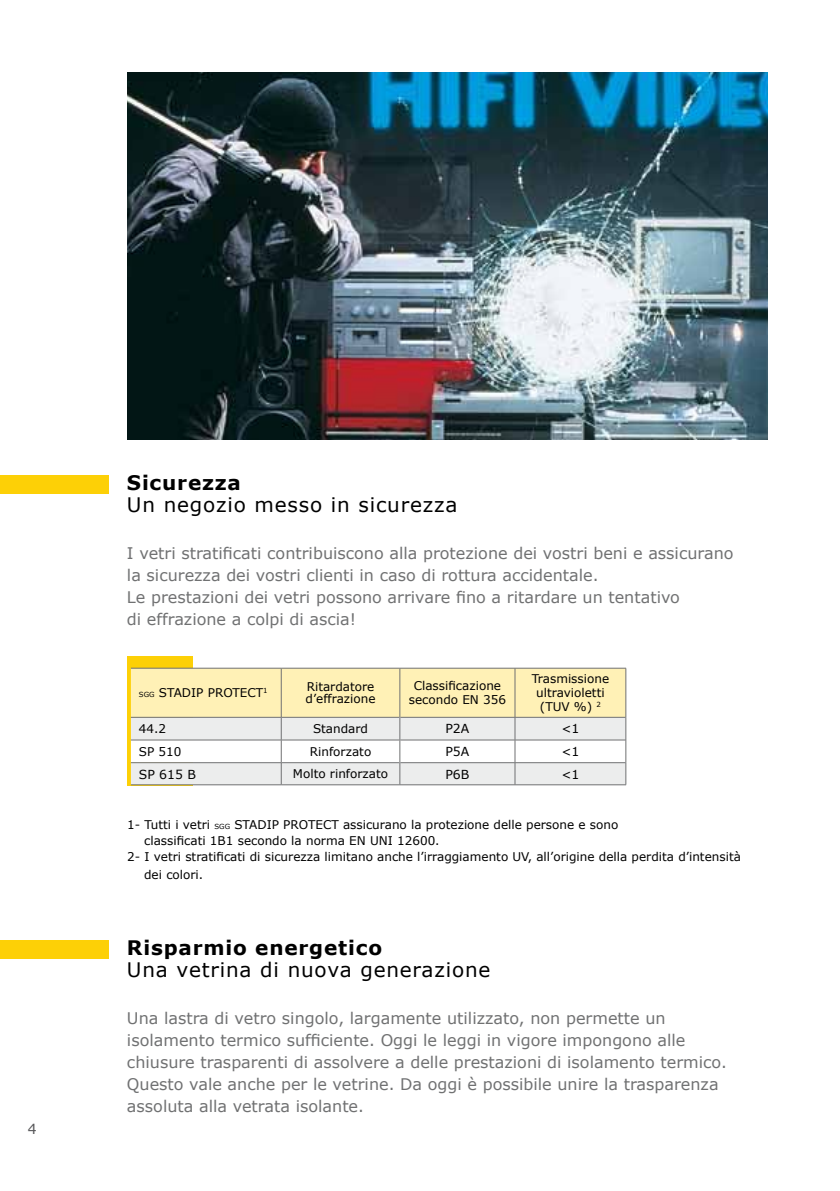
<style>
.page{position:relative;width:840px;height:1191px;background:#fff}
.page>*{position:absolute;margin:0;border:0;box-sizing:border-box;transform-origin:0 0}
.t1{font:20px "Verdana";letter-spacing:.04em;color:#000}
.t2{font:700 20px "Verdana";letter-spacing:.04em;color:#000}
.t3{font:16px/22px "Verdana";color:#707172}
.t4{font:14px "Verdana";color:#58585a}
.t5{font:12.4px "Verdana";color:#000}
.t6{font:12px/14px "Verdana";color:#000;text-align:center}
.s1{font-size:7px}
</style>
<div class="page">
<div style="left:0;top:475px;width:108px;height:19px;background:#fdd006"></div>
<div style="left:0;top:940px;width:108px;height:18px;background:#fdd006"></div>
<div style="left:127px;top:656px;width:66px;height:130px;background:linear-gradient(to right,#fdd006,#fdd006)"></div>
<svg style="left:131px;top:668px;width:495px;height:117px"></svg>
<hr style="left:131px;top:784px;width:150px;height:1px;background:#707172">
<hr style="left:281px;top:784px;width:118px;height:1px;background:#707172">
<hr style="left:399px;top:668px;width:115px;height:1px;background:#707172">
<hr style="left:514px;top:668px;width:111px;height:1px;background:#707172">
<hr style="left:400px;top:717px;width:114px;height:1px;background:#707172">
<hr style="left:514px;top:717px;width:111px;height:1px;background:#707172">
<hr style="left:400px;top:739px;width:114px;height:1px;background:#707172">
<hr style="left:514px;top:739px;width:111px;height:1px;background:#707172">
<hr style="left:400px;top:762px;width:114px;height:1px;background:#707172">
<hr style="left:514px;top:762px;width:111px;height:1px;background:#707172">
<hr style="left:399px;top:784px;width:115px;height:1px;background:#707172">
<hr style="left:514px;top:784px;width:111px;height:1px;background:#707172">
<img style="left:128px;top:72px;width:639px;height:367px">
<p class="t4" style="left:28px;top:1119px;width:10px">4</p>
<p class="t2" style="left:127px;top:470px;width:115px">Sicurezza</p>
<p class="t1" style="left:127px;top:492px;width:332px">Un negozio messo in sicurezza</p>
<p class="t3" style="left:127px;top:542px;width:607px">I vetri stratificati contribuiscono alla protezione dei vostri beni e assicurano la sicurezza dei vostri clienti in caso di rottura accidentale.<br>Le prestazioni dei vetri possono arrivare fino a ritardare un tentativo<br>di effrazione a colpi di ascia!</p>
<p class="t6" style="left:139px;top:686px;width:130px"><span class="s1">SGG</span> STADIP PROTECT<sup>1</sup></p>
<p class="t6" style="left:305px;top:681px;width:72px;line-height:12px;text-align:left">Ritardatore d’effrazione</p>
<p class="t6" style="left:408px;top:679px;width:99px">Classificazione secondo EN 356</p>
<p class="t6" style="left:531px;top:672px;width:79px">Trasmissione ultravioletti (TUV %) <sup>2</sup></p>
<p class="t6" style="left:139px;top:722px;width:29px">44.2</p>
<p class="t6" style="left:313px;top:722px;width:57px">Standard</p>
<p class="t5" style="left:445px;top:721px;width:25px">P2A</p>
<p class="t5" style="left:561px;top:721px;width:20px">&lt;1</p>
<p class="t6" style="left:139px;top:744px;width:44px">SP 510</p>
<p class="t6" style="left:309px;top:744px;width:63px">Rinforzato</p>
<p class="t5" style="left:445px;top:743px;width:25px">P5A</p>
<p class="t5" style="left:561px;top:743px;width:20px">&lt;1</p>
<p class="t5" style="left:139px;top:766px;width:58px">SP 615 B</p>
<p class="t6" style="left:293px;top:767px;width:97px">Molto rinforzato</p>
<p class="t5" style="left:445px;top:766px;width:25px">P6B</p>
<p class="t5" style="left:561px;top:766px;width:20px">&lt;1</p>
<p class="t6" style="left:127px;top:818px;width:492px">1- Tutti i vetri <span class="s1">SGG</span> STADIP PROTECT assicurano la protezione delle persone e sono</p>
<p class="t6" style="left:144px;top:834px;width:297px">classificati 1B1 secondo la norma EN UNI 12600.</p>
<p class="t6" style="left:127px;top:850px;width:615px">2- I vetri stratificati di sicurezza limitano anche l’irraggiamento UV, all’origine della perdita d’intensità</p>
<p class="t6" style="left:144px;top:868px;width:61px">dei colori.</p>
<p class="t2" style="left:127px;top:935px;width:256px">Risparmio energetico</p>
<p class="t1" style="left:127px;top:957px;width:365px">Una vetrina di nuova generazione</p>
<p class="t3" style="left:127px;top:1007px;width:601px">Una lastra di vetro singolo, largamente utilizzato, non permette un isolamento termico sufficiente. Oggi le leggi in vigore impongono alle chiusure trasparenti di assolvere a delle prestazioni di isolamento termico.<br>Questo vale anche per le vetrine. Da oggi è possibile unire la trasparenza assoluta alla vetrata isolante.</p>
</div>
